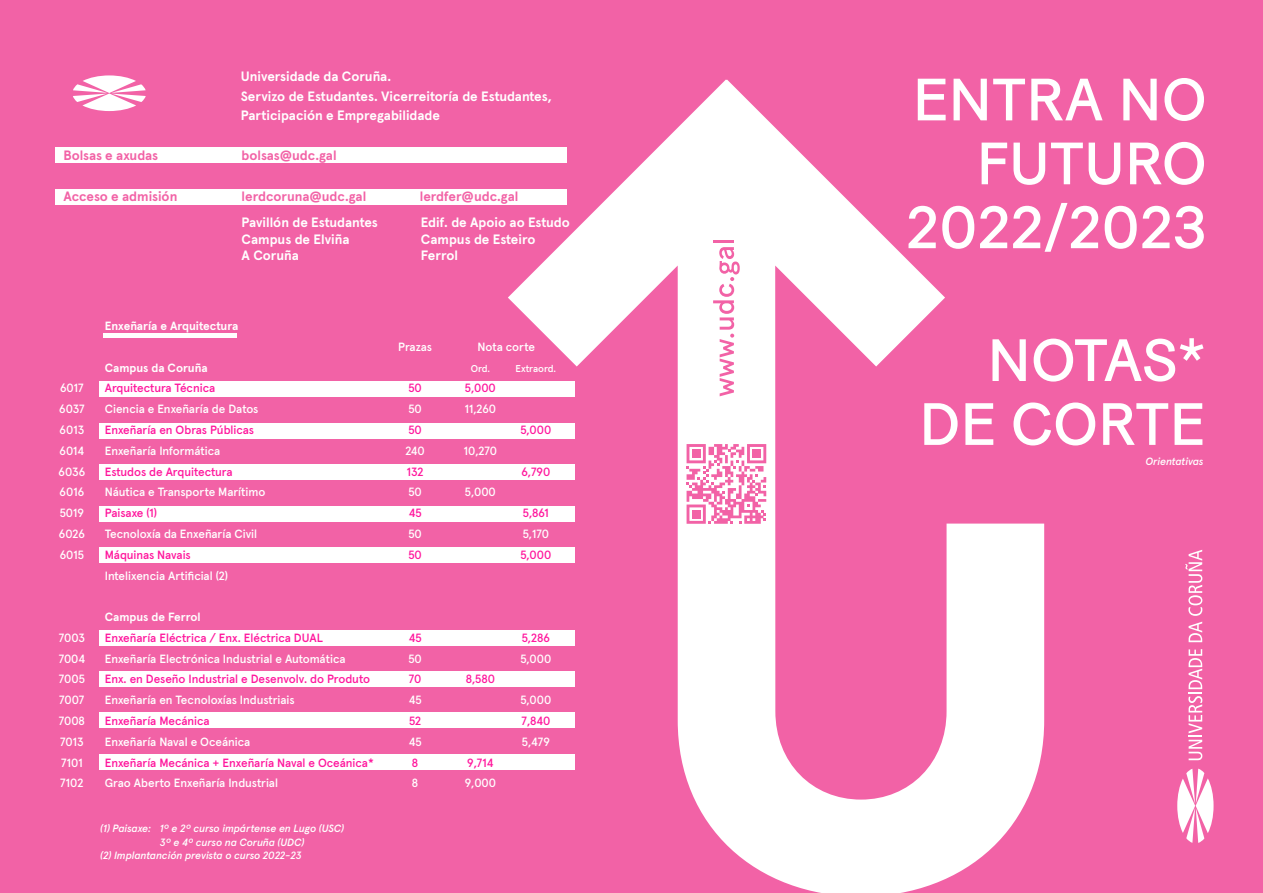
<style>
.page{position:relative;width:1263px;height:893px;background:#f262a6}
.page>*{position:absolute;margin:0;border:0;box-sizing:border-box;transform-origin:0 0}
.t1{font:59.55px/63.9px "Baton Turbo";color:#fff;text-align:right}
.t2{font:700 13.5px/16.5px "Apercu Pro";color:#fff}
.t3{font:700 13.5px "Apercu Pro";color:#f262a6}
.t4{font:500 11.85px/20.9px "Apercu Pro";color:#fff}
.t5{font:500 11.85px "Apercu Pro";color:#ff179d}
.t6{font:700 11.85px "Apercu Pro";color:#fff}
.t7{font:italic 500 10.5px "Apercu Pro";letter-spacing:-.005em;color:#fff}
.t8{font:500 9.9px "Apercu Pro";color:#fff}
</style>
<div class="page">
<div style="left:55px;top:190px;width:512px;height:15px;background:#fff"></div>
<div style="left:55px;top:148px;width:512px;height:15px;background:#fff"></div>
<svg style="left:508px;top:80px;width:536px;height:813px"></svg>
<svg style="left:1188px;top:649px;width:14px;height:111px"></svg>
<svg style="left:1188px;top:622px;width:14px;height:20px"></svg>
<svg style="left:1185px;top:550px;width:17px;height:66px"></svg>
<svg style="left:1177px;top:769px;width:36px;height:74px"></svg>
<svg style="left:686px;top:444px;width:80px;height:80px"></svg>
<div style="left:692px;top:450px;width:8px;height:8px;background:#f262a6"></div>
<div style="left:752px;top:450px;width:9px;height:8px;background:#f262a6"></div>
<div style="left:692px;top:510px;width:8px;height:8px;background:#f262a6"></div>
<svg style="left:73px;top:75px;width:73px;height:36px"></svg>
<div style="left:100px;top:465px;width:475px;height:15px;background:#fff"></div>
<div style="left:100px;top:506px;width:475px;height:15px;background:#fff"></div>
<div style="left:100px;top:630px;width:475px;height:16px;background:#fff"></div>
<div style="left:100px;top:672px;width:475px;height:15px;background:#fff"></div>
<div style="left:100px;top:712px;width:475px;height:15px;background:#fff"></div>
<div style="left:100px;top:754px;width:475px;height:16px;background:#fff"></div>
<div style="left:100px;top:381px;width:475px;height:16px;background:#fff"></div>
<div style="left:100px;top:423px;width:475px;height:16px;background:#fff"></div>
<hr style="left:103px;top:333px;width:134px;height:4px;background:#fff">
<div style="left:100px;top:547px;width:475px;height:15px;background:#fff"></div>
<svg style="left:713px;top:247px;width:27px;height:149px"></svg>
<hr style="left:713px;top:240px;width:21px;height:3px;background:#f262a6">
<p class="t2" style="left:241px;top:66px;width:312px;line-height:19.5px">Universidade da Coruña.<br>Servizo de Estudantes. Vicerreitoría de Estudantes,<br>Participación e Empregabilidade</p>
<p class="t3" style="left:63px;top:145px;width:96px">Bolsas e axudas</p>
<p class="t3" style="left:242px;top:145px;width:96px">bolsas@udc.gal</p>
<p class="t3" style="left:63px;top:186px;width:116px">Acceso e admisión</p>
<p class="t3" style="left:242px;top:186px;width:126px">lerdcoruna@udc.gal</p>
<p class="t3" style="left:420px;top:186px;width:100px">lerdfer@udc.gal</p>
<p class="t2" style="left:242px;top:213px;width:138px">Pavillón de Estudantes<br>Campus de Elviña<br>A Coruña</p>
<p class="t2" style="left:421px;top:213px;width:151px">Edif. de Apoio ao Estudo<br>Campus de Esteiro<br>Ferrol</p>
<p class="t4" style="left:59px;top:377px;width:28px">6017<br>6037<br>6013<br>6014<br>6036<br>6016<br>5019<br>6026<br>6015</p>
<p class="t4" style="left:59px;top:626px;width:28px">7003<br>7004<br>7005<br>7007<br>7008<br>7013<br>7101<br>7102</p>
<p class="t6" style="left:105px;top:317px;width:135px">Enxeñaría e Arquitectura</p>
<p class="t6" style="left:105px;top:358px;width:104px">Campus da Coruña</p>
<p class="t5" style="left:105px;top:379px;width:112px">Arquitectura Técnica</p>
<p class="t4" style="left:105px;top:398px;width:155px">Ciencia e Enxeñaría de Datos</p>
<p class="t5" style="left:105px;top:421px;width:151px">Enxeñaría en Obras Públicas</p>
<p class="t4" style="left:105px;top:439px;width:117px">Enxeñaría Informática</p>
<p class="t5" style="left:105px;top:462px;width:129px">Estudos de Arquitectura</p>
<p class="t4" style="left:105px;top:481px;width:162px">Náutica e Transporte Marítimo</p>
<p class="t5" style="left:105px;top:504px;width:54px">Paisaxe (1)</p>
<p class="t4" style="left:105px;top:522px;width:154px">Tecnoloxía da Enxeñaría Civil</p>
<p class="t5" style="left:105px;top:545px;width:87px">Máquinas Navais</p>
<p class="t4" style="left:105px;top:564px;width:125px">Intelixencia Artificial (2)</p>
<p class="t6" style="left:105px;top:608px;width:97px">Campus de Ferrol</p>
<p class="t5" style="left:105px;top:629px;width:220px">Enxeñaría Eléctrica / Enx. Eléctrica DUAL</p>
<p class="t4" style="left:105px;top:647px;width:242px">Enxeñaría Electrónica Industrial e Automática</p>
<p class="t5" style="left:105px;top:670px;width:267px">Enx. en Deseño Industrial e Desenvolv. do Produto</p>
<p class="t4" style="left:105px;top:689px;width:191px">Enxeñaría en Tecnoloxías Industriais</p>
<p class="t5" style="left:105px;top:712px;width:106px">Enxeñaría Mecánica</p>
<p class="t4" style="left:105px;top:730px;width:147px">Enxeñaría Naval e Oceánica</p>
<p class="t5" style="left:105px;top:753px;width:271px">Enxeñaría Mecánica + Enxeñaría Naval e Oceánica*</p>
<p class="t4" style="left:105px;top:772px;width:175px">Grao Aberto Enxeñaría Industrial</p>
<p class="t7" style="left:100px;top:821px;width:245px">(1) Paisaxe: 1º e 2º curso impártense en Lugo (USC)</p>
<p class="t7" style="left:160px;top:834px;width:146px">3º e 4º curso na Coruña (UDC)</p>
<p class="t7" style="left:100px;top:848px;width:203px">(2) Implantanción prevista o curso 2022-23</p>
<p class="t4" style="left:398px;top:335px;width:35px">Prazas</p>
<p class="t5" style="left:408px;top:379px;width:15px">50</p>
<p class="t4" style="left:408px;top:398px;width:15px">50</p>
<p class="t5" style="left:408px;top:421px;width:15px">50</p>
<p class="t4" style="left:405px;top:439px;width:21px">240</p>
<p class="t5" style="left:407px;top:462px;width:18px">132</p>
<p class="t4" style="left:408px;top:481px;width:15px">50</p>
<p class="t5" style="left:409px;top:504px;width:14px">45</p>
<p class="t4" style="left:408px;top:522px;width:15px">50</p>
<p class="t5" style="left:408px;top:545px;width:15px">50</p>
<p class="t5" style="left:409px;top:629px;width:14px">45</p>
<p class="t4" style="left:408px;top:647px;width:15px">50</p>
<p class="t5" style="left:409px;top:670px;width:14px">70</p>
<p class="t4" style="left:409px;top:689px;width:14px">45</p>
<p class="t5" style="left:409px;top:712px;width:14px">52</p>
<p class="t4" style="left:409px;top:730px;width:14px">45</p>
<p class="t5" style="left:412px;top:753px;width:8px">8</p>
<p class="t4" style="left:412px;top:772px;width:8px">8</p>
<p class="t4" style="left:477px;top:336px;width:59px">Nota corte</p>
<p class="t8" style="left:471px;top:360px;width:21px">Ord.</p>
<p class="t5" style="left:465px;top:379px;width:32px">5,000</p>
<p class="t4" style="left:465px;top:398px;width:33px">11,260</p>
<p class="t4" style="left:464px;top:439px;width:35px">10,270</p>
<p class="t4" style="left:465px;top:481px;width:32px">5,000</p>
<p class="t8" style="left:516px;top:360px;width:42px">Extraord.</p>
<p class="t5" style="left:520px;top:421px;width:32px">5,000</p>
<p class="t5" style="left:521px;top:462px;width:30px">6,790</p>
<p class="t5" style="left:523px;top:504px;width:28px">5,861</p>
<p class="t4" style="left:523px;top:522px;width:28px">5,170</p>
<p class="t5" style="left:520px;top:545px;width:32px">5,000</p>
<p class="t5" style="left:466px;top:670px;width:31px">8,580</p>
<p class="t5" style="left:467px;top:753px;width:28px">9,714</p>
<p class="t4" style="left:465px;top:772px;width:33px">9,000</p>
<p class="t5" style="left:522px;top:629px;width:30px">5,286</p>
<p class="t4" style="left:520px;top:647px;width:32px">5,000</p>
<p class="t4" style="left:520px;top:689px;width:32px">5,000</p>
<p class="t5" style="left:521px;top:712px;width:31px">7,840</p>
<p class="t4" style="left:522px;top:730px;width:30px">5,479</p>
<h1 class="t1" style="left:906px;top:62px;width:302px">ENTRA NO<br>FUTURO<br>2022/2023</h1>
<h1 class="t1" style="left:919px;top:323px;width:288px">NOTAS*<br>DE CORTE</h1>
<p class="t7" style="left:1145px;top:453px;width:60px">Orientativas</p>
</div>
